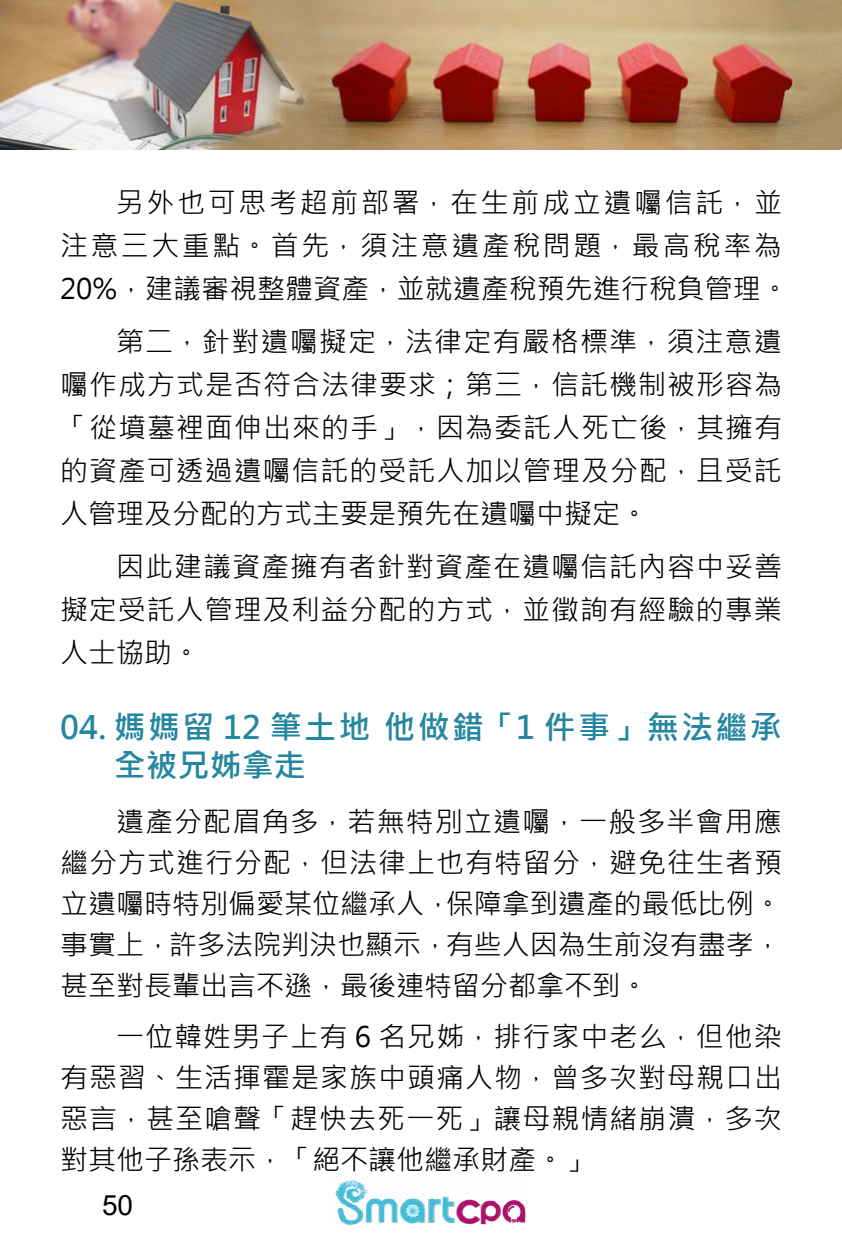
<style>
.page{position:relative;width:842px;height:1252px;background:#fff}
.page>*{position:absolute;margin:0;border:0;box-sizing:border-box;transform-origin:0 0}
.t1{font:700 32px/38px "Microsoft Jheng Hei";letter-spacing:.075em;color:#2486a0}
.t2{font:28px/41px "Microsoft Jheng Hei";letter-spacing:.035em;color:#000;text-align:justify}
.t3{font:28px/43px "Microsoft Jheng Hei";letter-spacing:.09em;color:#000}
.t4{font:28px "Arial";color:#000}
</style>
<div class="page">
<img style="left:335px;top:1177px;width:194px;height:48px">
<img style="left:0;top:0;width:842px;height:150px">
<p class="t3" style="left:60px;top:181px;width:730px;text-indent:56px">另外也可思考超前部署，在生前成立遺囑信託，並注意三大重點。首先，須注意遺產稅問題，最高稅率為<br>20%，建議審視整體資產，並就遺產稅預先進行稅負管理。</p>
<p class="t2" style="left:60px;top:320px;width:724px;line-height:43px;text-indent:56px">第二，針對遺囑擬定，法律定有嚴格標準，須注意遺囑作成方式是否符合法律要求；第三，信託機制被形容為「從墳墓裡面伸出來的手」，因為委託人死亡後，其擁有的資產可透過遺囑信託的受託人加以管理及分配，且受託人管理及分配的方式主要是預先在遺囑中擬定。</p>
<p class="t2" style="left:60px;top:545px;width:724px;line-height:43px;text-indent:56px">因此建議資產擁有者針對資產在遺囑信託內容中妥善擬定受託人管理及利益分配的方式，並徵詢有經驗的專業人士協助。</p>
<p class="t1" style="left:114px;top:709px;width:669px;text-indent:-54px">04. 媽媽留 12 筆土地 他做錯「1 件事」無法繼承全被兄姊拿走</p>
<p class="t2" style="left:60px;top:801px;width:724px;text-indent:56px">遺產分配眉角多，若無特別立遺囑，一般多半會用應繼分方式進行分配，但法律上也有特留分，避免往生者預立遺囑時特別偏愛某位繼承人，保障拿到遺產的最低比例。事實上，許多法院判決也顯示，有些人因為生前沒有盡孝，甚至對長輩出言不遜，最後連特留分都拿不到。</p>
<p class="t2" style="left:60px;top:1016px;width:724px;text-indent:56px">一位韓姓男子上有 6 名兄姊，排行家中老么，但他染有惡習、生活揮霍是家族中頭痛人物，曾多次對母親口出惡言，甚至嗆聲「趕快去死一死」讓母親情緒崩潰，多次對其他子孫表示，「絕不讓他繼承財產。」</p>
<p class="t4" style="left:102px;top:1186px;width:33px">50</p>
</div>
